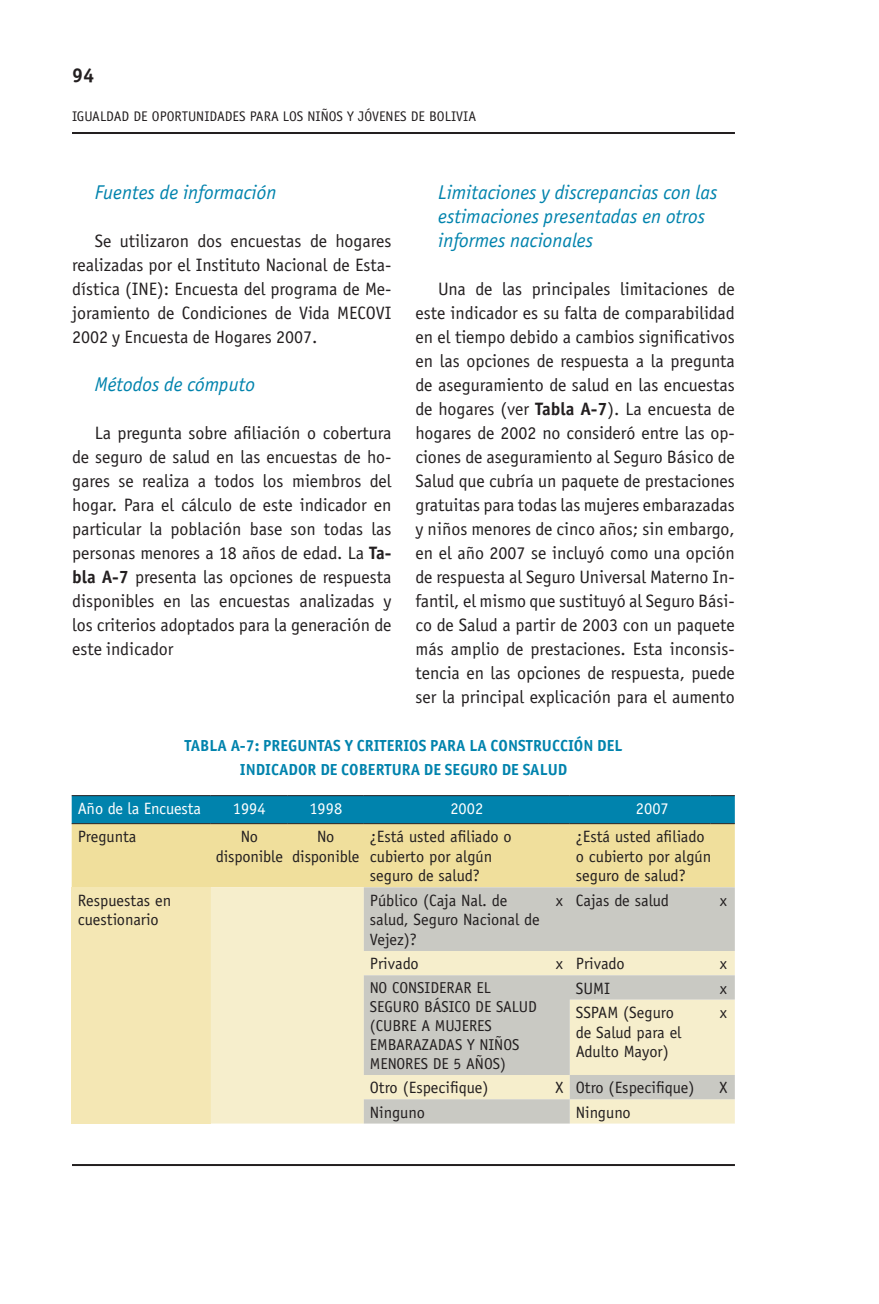
<style>
.page{position:relative;width:879px;height:1304px;background:#fff}
.page>*{position:absolute;margin:0;border:0;box-sizing:border-box;transform-origin:0 0}
._1_Subt_C{font:italic 20px/24px "Officina Sans";color:#0083ad}
.t1{font:700 20px "Officina Sans";color:#231f20}
._2_Texto_principal{font:18px/24px "Officina Sans";color:#231f20;text-align:justify}
.TABLA_TEXTO{font:16.4px/19.6px "Officina Sans";color:#231f20}
.TABLA_TEXTO-2{font:16.4px "Officina Sans";color:#fff}
._7_GRAFICOS_TITULO{font:700 16px/24px "Officina Sans";color:#0083ad;text-align:center}
.TABLA_TEXTO-3{font:15.8px/19px "Officina Sans";color:#231f20}
.t2{font:14px "Officina Sans";color:#231f20}
.s1{font-weight:700}
</style>
<div class="page">
<hr style="left:72px;top:1164px;width:663px;height:2px;background:#231f20">
<hr style="left:72px;top:132px;width:663px;height:2px;background:#231f20">
<div style="left:72px;top:887px;width:139px;height:237px;background:#f4e7b4"></div>
<div style="left:211px;top:887px;width:153px;height:237px;background:#f6eecc"></div>
<svg style="left:364px;top:887px;width:371px;height:237px;background:#d8d5c6"></svg>
<svg style="left:72px;top:795px;width:663px;height:92px;background:#a5bf9e"></svg>
<p class="t1" style="left:72px;top:62px;width:24px">94</p>
<p class="t2" style="left:72px;top:108px;width:406px">IGUALDAD DE OPORTUNIDADES PARA LOS NIÑOS Y JÓVENES DE BOLIVIA</p>
<p class="_1_Subt_C" style="left:95px;top:180px;width:183px">Fuentes de información</p>
<p class="_2_Texto_principal" style="left:72px;top:229px;width:321px;text-indent:23px">Se utilizaron dos encuestas de hogares realizadas por el Instituto Nacional de Esta&shy;dística (INE): Encuesta del programa de Me&shy;joramiento de Condiciones de Vida MECOVI 2002 y Encuesta de Hogares 2007.</p>
<p class="_1_Subt_C" style="left:95px;top:372px;width:162px">Métodos de cómputo</p>
<p class="_2_Texto_principal" style="left:72px;top:421px;width:321px;text-indent:23px">La pregunta sobre afiliación o cobertura de seguro de salud en las encuestas de ho&shy;gares se realiza a todos los miembros del hogar. Para el cálculo de este indicador en particular la población base son todas las personas menores a 18 años de edad. La <span class="s1">Ta&shy;bla A-7</span> presenta las opciones de respuesta disponibles en las encuestas analizadas y los criterios adoptados para la generación de este indicador</p>
<p class="_1_Subt_C" style="left:438px;top:180px;width:281px">Limitaciones y discrepancias con las estimaciones presentadas en otros informes nacionales</p>
<p class="_2_Texto_principal" style="left:415px;top:277px;width:321px;text-indent:23px">Una de las principales limitaciones de este indicador es su falta de comparabilidad en el tiempo debido a cambios significativos en las opciones de respuesta a la pregunta de aseguramiento de salud en las encuestas de hogares (ver <span class="s1">Tabla A-7</span>). La encuesta de hogares de 2002 no consideró entre las op&shy;ciones de aseguramiento al Seguro Básico de Salud que cubría un paquete de prestaciones gratuitas para todas las mujeres embarazadas y niños menores de cinco años; sin embargo, en el año 2007 se incluyó como una opción de respuesta al Seguro Universal Materno In&shy;fantil, el mismo que sustituyó al Seguro Bási&shy;co de Salud a partir de 2003 con un paquete más amplio de prestaciones. Esta inconsis&shy;tencia en las opciones de respuesta, puede ser la principal explicación para el aumento</p>
<p class="_7_GRAFICOS_TITULO" style="left:184px;top:733px;width:439px">TABLA A-7: PREGUNTAS Y CRITERIOS PARA LA CONSTRUCCIÓN DEL<br>INDICADOR DE COBERTURA DE SEGURO DE SALUD</p>
<p class="TABLA_TEXTO-2" style="left:78px;top:799px;width:125px">Año de la Encuesta</p>
<p class="TABLA_TEXTO-2" style="left:233px;top:799px;width:34px">1994</p>
<p class="TABLA_TEXTO-2" style="left:309px;top:799px;width:34px">1998</p>
<p class="TABLA_TEXTO-2" style="left:450px;top:799px;width:34px">2002</p>
<p class="TABLA_TEXTO-2" style="left:636px;top:799px;width:34px">2007</p>
<p class="TABLA_TEXTO" style="left:78px;top:827px;width:60px">Pregunta</p>
<p class="TABLA_TEXTO" style="left:216px;top:827px;width:69px;text-align:center">No disponible</p>
<p class="TABLA_TEXTO" style="left:292px;top:827px;width:69px;text-align:center">No disponible</p>
<p class="TABLA_TEXTO" style="left:370px;top:827px;width:143px">¿Está usted afiliado o cubierto por algún seguro de salud?</p>
<p class="TABLA_TEXTO" style="left:576px;top:827px;width:137px">¿Está usted afiliado o cubierto por algún seguro de salud?</p>
<p class="TABLA_TEXTO" style="left:78px;top:890px;width:95px">Respuestas en cuestionario</p>
<p class="TABLA_TEXTO" style="left:370px;top:890px;width:171px">Público (Caja Nal. de salud, Seguro Nacional de<br>Vejez)?</p>
<p class="TABLA_TEXTO" style="left:556px;top:890px;width:9px">x</p>
<p class="TABLA_TEXTO" style="left:576px;top:890px;width:95px">Cajas de salud</p>
<p class="TABLA_TEXTO" style="left:720px;top:890px;width:9px">x</p>
<p class="TABLA_TEXTO" style="left:370px;top:954px;width:50px">Privado</p>
<p class="TABLA_TEXTO" style="left:556px;top:954px;width:9px">x</p>
<p class="TABLA_TEXTO" style="left:576px;top:954px;width:50px">Privado</p>
<p class="TABLA_TEXTO" style="left:720px;top:954px;width:9px">x</p>
<p class="TABLA_TEXTO-3" style="left:370px;top:978px;width:169px">NO CONSIDERAR EL<br>SEGURO BÁSICO DE SALUD</p>
<p class="TABLA_TEXTO-3" style="left:370px;top:1016px;width:151px">(CUBRE A MUJERES<br>EMBARAZADAS Y NIÑOS<br>MENORES DE 5 AÑOS)</p>
<p class="TABLA_TEXTO" style="left:576px;top:978px;width:36px">SUMI</p>
<p class="TABLA_TEXTO" style="left:720px;top:978px;width:9px">x</p>
<p class="TABLA_TEXTO" style="left:576px;top:1003px;width:107px">SSPAM (Seguro de Salud para el<br>Adulto Mayor)</p>
<p class="TABLA_TEXTO" style="left:720px;top:1003px;width:9px">x</p>
<p class="TABLA_TEXTO" style="left:370px;top:1078px;width:120px">Otro (Especifique)</p>
<p class="TABLA_TEXTO" style="left:555px;top:1078px;width:9px">X</p>
<p class="TABLA_TEXTO" style="left:576px;top:1078px;width:120px">Otro (Especifique)</p>
<p class="TABLA_TEXTO" style="left:719px;top:1078px;width:9px">X</p>
<p class="TABLA_TEXTO" style="left:370px;top:1102px;width:57px">Ninguno</p>
<p class="TABLA_TEXTO" style="left:576px;top:1102px;width:57px">Ninguno</p>
</div>
